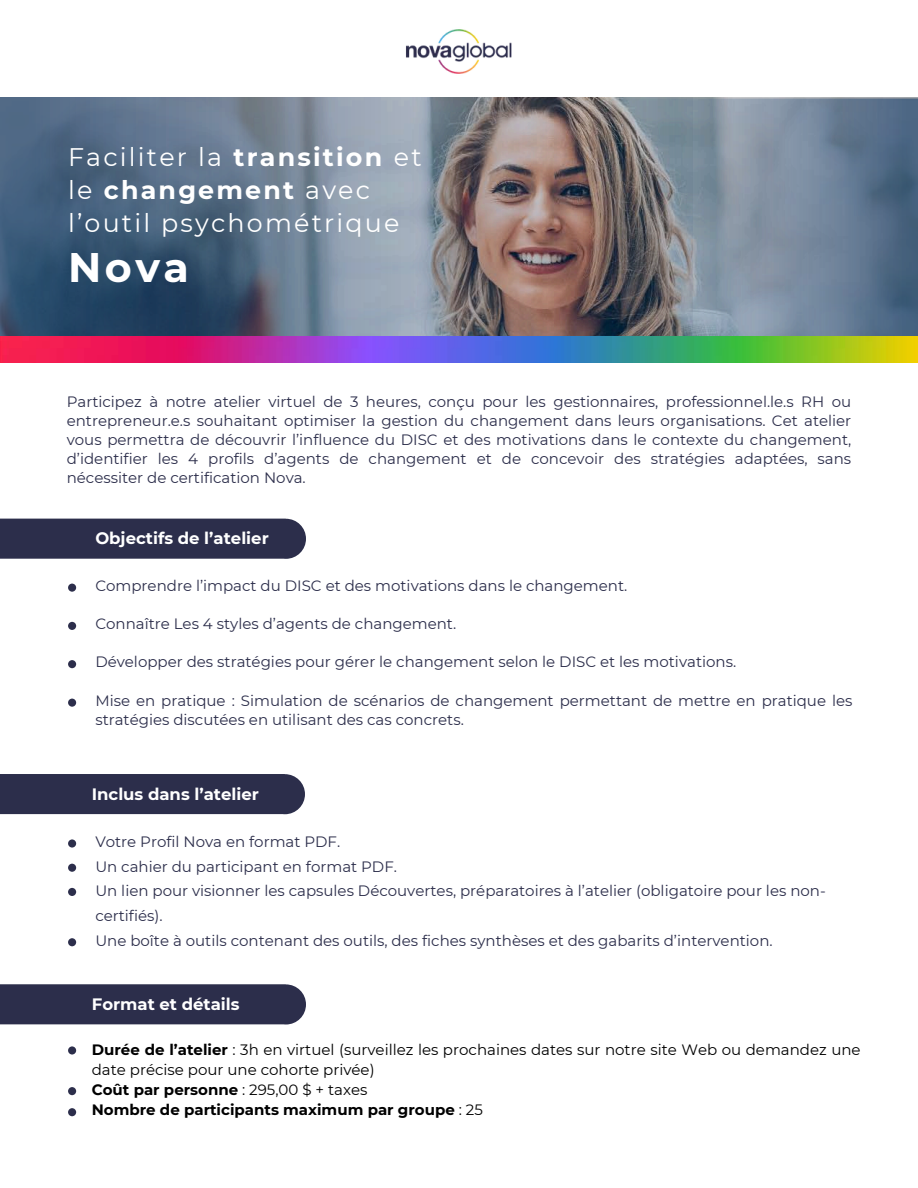
<style>
.page{position:relative;width:918px;height:1188px;background:#fff}
.page>*{position:absolute;margin:0;border:0;box-sizing:border-box;transform-origin:0 0}
.t1{font:700 41.25px "Montserrat";color:#fff}
.t2{font:25.35px/32.7px "Montserrat";letter-spacing:.085em;color:#fff}
.t3{font:700 16.5px "Montserrat";color:#fff}
.t4{font:15px/19.2px "Montserrat";color:#2c2e4b}
.t5{font:15px/20.2px "Montserrat";color:#000}
.t6{font:700 15px "Montserrat";color:#000}
.s1{font-weight:700}
.s2{font-weight:400}
</style>
<div class="page">
<div style="left:0;top:519px;width:306px;height:40px;background:#2c2e4b"></div>
<img style="left:406px;top:29px;width:106px;height:45px">
<div style="left:68px;top:584px;width:8px;height:8px;background:#2c2e4b;border-radius:50%"></div>
<div style="left:68px;top:622px;width:8px;height:8px;background:#2c2e4b;border-radius:50%"></div>
<div style="left:68px;top:660px;width:8px;height:8px;background:#2c2e4b;border-radius:50%"></div>
<img style="left:0;top:337px;width:918px;height:25px">
<img style="left:0;top:98px;width:585px;height:239px">
<img style="left:585px;top:98px;width:333px;height:239px">
<div style="left:0;top:774px;width:305px;height:40px;background:#2c2e4b"></div>
<div style="left:0;top:984px;width:306px;height:41px;background:#2c2e4b"></div>
<div style="left:68px;top:839px;width:8px;height:9px;background:#2c2e4b;border-radius:50%"></div>
<div style="left:68px;top:864px;width:8px;height:8px;background:#2c2e4b;border-radius:50%"></div>
<div style="left:68px;top:888px;width:8px;height:8px;background:#2c2e4b;border-radius:50%"></div>
<div style="left:68px;top:938px;width:8px;height:8px;background:#2c2e4b;border-radius:50%"></div>
<div style="left:68px;top:1046px;width:8px;height:9px;background:#2c2e4b;border-radius:50%"></div>
<div style="left:68px;top:1087px;width:8px;height:8px;background:#2c2e4b;border-radius:50%"></div>
<div style="left:68px;top:1108px;width:8px;height:8px;background:#2c2e4b;border-radius:50%"></div>
<div style="left:68px;top:699px;width:8px;height:8px;background:#2c2e4b;border-radius:50%"></div>
<p class="t2" style="left:68px;top:141px;width:355px">Faciliter la <span class="s1">transition</span> et le <span class="s1">changement</span> avec l’outil psychométrique</p>
<p class="t1" style="left:68px;top:242px;width:123px">Nova</p>
<p class="t4" style="left:67px;top:392px;width:786px;text-align:justify">Participez à notre atelier virtuel de 3 heures, conçu pour les gestionnaires, professionnel.le.s RH ou entrepreneur.e.s souhaitant optimiser la gestion du changement dans leurs organisations. Cet atelier vous permettra de découvrir l’influence du DISC et des motivations dans le contexte du changement, d’identifier les 4 profils d’agents de changement et de concevoir des stratégies adaptées, sans nécessiter de certification Nova.</p>
<p class="t3" style="left:95px;top:528px;width:175px">Objectifs de l’atelier</p>
<h2 class="t4" style="left:95px;top:576px;width:534px">Comprendre l’impact du DISC et des motivations dans le changement.</h2>
<h1 class="t4" style="left:95px;top:614px;width:362px">Connaître Les 4 styles d’agents de changement.</h1>
<p class="t4" style="left:95px;top:652px;width:642px">Développer des stratégies pour gérer le changement selon le DISC et les motivations.</p>
<p class="t4" style="left:95px;top:691px;width:759px">Mise en pratique : Simulation de scénarios de changement permettant de mettre en pratique les stratégies discutées en utilisant des cas concrets.</p>
<p class="t3" style="left:92px;top:785px;width:169px">Inclus dans l’atelier</p>
<p class="t4" style="left:95px;top:832px;width:246px">Votre Profil Nova en format PDF.</p>
<h3 class="t4" style="left:95px;top:857px;width:303px">Un cahier du participant en format PDF.</h3>
<p class="t4" style="left:95px;top:879px;width:732px;line-height:24.8px">Un lien pour visionner les capsules Découvertes, préparatoires à l’atelier (obligatoire pour les non&shy;certifiés).</p>
<p class="t4" style="left:95px;top:931px;width:679px">Une boîte à outils contenant des outils, des fiches synthèses et des gabarits d’intervention.</p>
<h3 class="t3" style="left:92px;top:994px;width:149px">Format et détails</h3>
<p class="t5" style="left:92px;top:1039px;width:770px"><span class="s1">Durée de l’atelier</span> : 3h en virtuel (surveillez les prochaines dates sur notre site Web ou demandez une date précise pour une cohorte privée)</p>
<p class="t6" style="left:92px;top:1081px;width:277px">Coût par personne <span class="s2">: 295,00 $ + taxes</span></p>
<p class="t6" style="left:92px;top:1101px;width:393px">Nombre de participants maximum par groupe <span class="s2">: 25</span></p>
</div>
